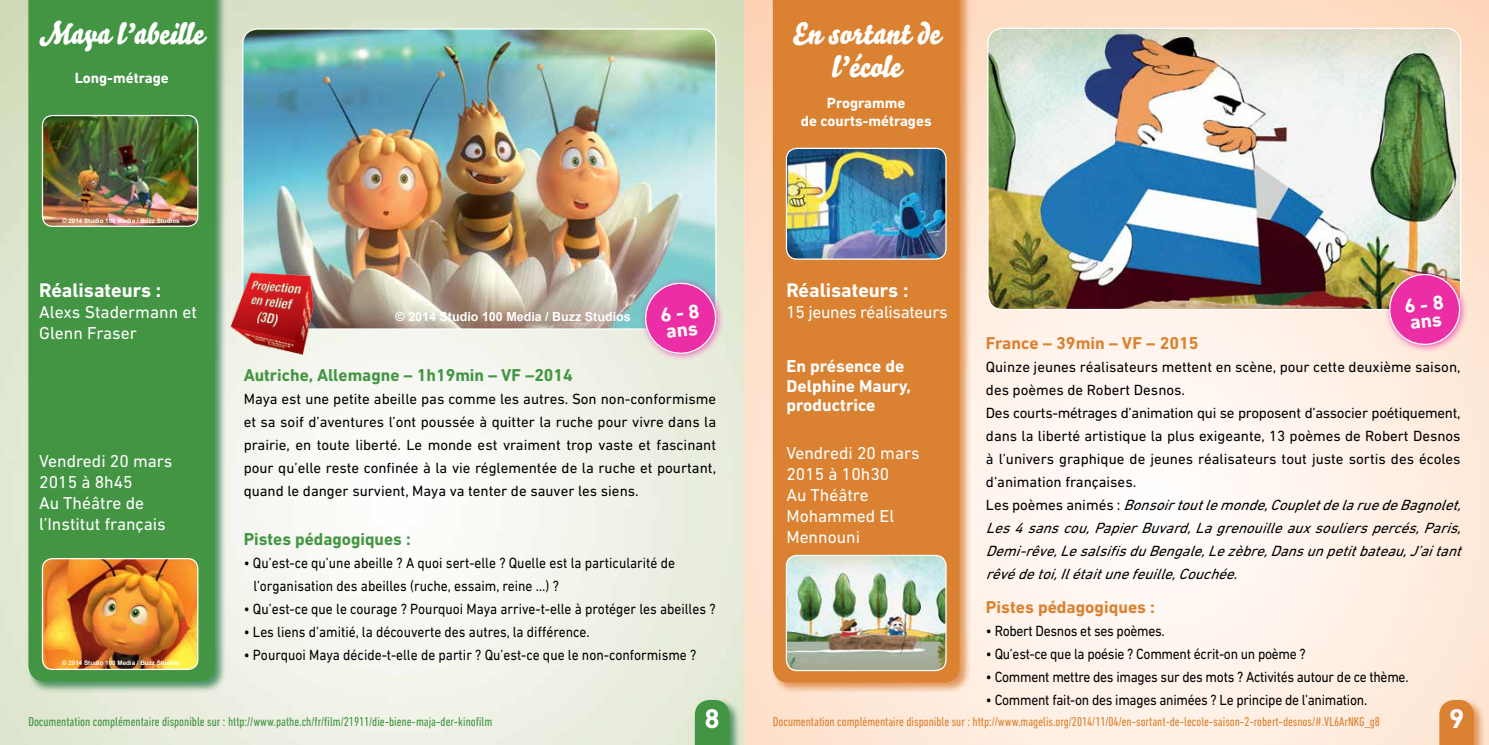
<style>
.page{position:relative;width:1489px;height:745px;background:#fff}
.page>*{position:absolute;margin:0;border:0;box-sizing:border-box;transform-origin:0 0}
.t1{font:30px/33.5px "Bello Script";color:#fff;text-align:center}
.t2{font:700 27.5px "DIN Next LT Pro";color:#fff}
.t3{font:700 20px/16.4px "DIN Next LT Pro";color:#fff}
.t4{font:17.5px/21px "DIN Next LT Pro";color:#fff}
.t5{font:700 17.5px "DIN Next LT Pro";color:#439544}
.t6{font:700 17.5px "DIN Next LT Pro";color:#da8232}
.t7{font:700 17.5px/19.4px "DIN Next LT Pro";color:#fff}
.t8{font:17.5px "DIN Next LT Pro";letter-spacing:-.02em;color:#fff}
.t9{font:15px/23px "DIN Next LT Pro";color:#000;text-align:justify}
.t10{font:15px/23px "DIN Next LT Pro";color:#000;scale:.91 1}
.t11{font:15px "DIN Next LT Pro";letter-spacing:-.02em;color:#000;scale:.91 1}
.t12{font:700 15px/18px "DIN Next LT Pro";color:#fff;text-align:center}
.t13{font:condensed 13.12px "DIN Next LT Pro";color:#da8232}
.t14{font:condensed 13.12px "DIN Next LT Pro";color:#439544}
.t15{font:700 12.5px "Arial";color:#fff}
.t16{font:700 6.25px "Arial";color:#fff}
.s1{font-style:italic}
</style>
<div class="page">
<div style="left:27px;top:0;width:200px;height:692px;background:#006527;opacity:.66"></div>
<div style="left:28px;top:0;width:187px;height:680px;background:#439544"></div>
<img style="left:243px;top:29px;width:473px;height:298px">
<img style="left:42px;top:115px;width:156px;height:111px">
<div style="left:42px;top:115px;width:156px;height:112px;border:1px solid #fff;border-radius:10px"></div>
<img style="left:42px;top:558px;width:156px;height:111px">
<div style="left:42px;top:557px;width:156px;height:112px;border:1px solid #fff;border-radius:10px"></div>
<div style="left:771px;top:0;width:200px;height:693px;background:#d26d1a;opacity:.66"></div>
<div style="left:772px;top:0;width:187px;height:682px;background:#da8232"></div>
<img style="left:786px;top:148px;width:159px;height:111px">
<div style="left:785px;top:148px;width:161px;height:111px;border:1px solid #fff;border-radius:11px"></div>
<img style="left:786px;top:555px;width:159px;height:115px">
<div style="left:785px;top:554px;width:161px;height:116px;border:1px solid #fff;border-radius:11px"></div>
<img style="left:987px;top:28px;width:473px;height:281px">
<div style="left:987px;top:28px;width:473px;height:282px;border:1px solid #fff;border-radius:15px"></div>
<img style="left:223px;top:265px;width:97px;height:96px">
<div style="left:1383px;top:268px;width:84px;height:84px;background:#eb2ea6;opacity:.75"></div>
<img style="left:1387px;top:272px;width:74px;height:74px">
<div style="left:640px;top:277px;width:84px;height:84px;background:#eb2ea6;opacity:.75"></div>
<svg style="left:643px;top:281px;width:74px;height:74px;background:#dd61b5"></svg>
<div style="left:1437px;top:697px;width:48px;height:47px;background:#d26d1a;opacity:.66"></div>
<svg style="left:1439px;top:699px;width:34px;height:45px;background:#dc893e"></svg>
<div style="left:693px;top:697px;width:48px;height:47px;background:#006527;opacity:.66"></div>
<svg style="left:694px;top:699px;width:35px;height:45px;background:#519c51"></svg>
<h1 class="t1" style="left:40px;top:17px;width:165px">Maya l’abeille</h1>
<p class="t12" style="left:75px;top:69px;width:96px">Long-métrage</p>
<p class="t16" style="left:62px;top:216px;width:119px">© 2014 Studio 100 Media / Buzz Studios</p>
<h1 class="t1" style="left:792px;top:17px;width:150px">En sortant de l’école</h1>
<p class="t12" style="left:800px;top:94px;width:132px">Programme<br>de courts-métrages</p>
<h3 class="t3" style="left:39px;top:282px;width:124px">Réalisateurs :</h3>
<p class="t4" style="left:39px;top:301px;width:159px">Alexs Stadermann et<br>Glenn Fraser</p>
<h3 class="t3" style="left:786px;top:282px;width:124px">Réalisateurs :</h3>
<p class="t8" style="left:786px;top:302px;width:163px">15 jeunes réalisateurs</p>
<h3 class="t3" style="left:1403px;top:298px;width:41px;rotate:-7deg">6 - 8 ans</h3>
<h3 class="t3" style="left:659px;top:307px;width:41px;rotate:-7deg">6 - 8 ans</h3>
<p class="t15" style="left:395px;top:308px;width:236px">© 2014 Studio 100 Media / Buzz Studios</p>
<p class="t6" style="left:985px;top:332px;width:214px">France – 39min – VF – 2015</p>
<p class="t9" style="left:985px;top:355px;width:482px;text-align:left">Quinze jeunes réalisateurs mettent en scène, pour cette deuxième saison, des poèmes de Robert Desnos.<br>Des courts-métrages d’animation qui se proposent d’associer poétiquement, dans la liberté artistique la plus exigeante, 13 poèmes de Robert Desnos à l’univers graphique de jeunes réalisateurs tout juste sortis des écoles d’animation françaises.<br>L e s p o è m e s a n i m é s : <span class="s1">Bonsoirtoutlemonde,CoupletdelaruedeBagnolet, Les4sanscou,PapierBuvard,Lagrenouilleauxsoulierspercés,Paris, Demi-rêve,LesalsifisduBengale,Lezèbre,Dansunpetitbateau,J’aitant rêvédetoi,Ilétaitunefeuille,Couchée.</span></p>
<p class="t7" style="left:786px;top:356px;width:126px">En présence de<br>Delphine Maury, productrice</p>
<p class="t4" style="left:786px;top:441px;width:135px">Vendredi 20 mars<br>2015 à 10h30<br>Au Théâtre<br>Mohammed El<br>Mennouni</p>
<p class="t5" style="left:244px;top:364px;width:330px">Autriche, Allemagne – 1h19min – VF –2014</p>
<p class="t9" style="left:244px;top:387px;width:474px">Maya est une petite abeille pas comme les autres. Son non-conformisme et sa soif d’aventures l’ont poussée à quitter la ruche pour vivre dans la prairie, en toute liberté. Le monde est vraiment trop vaste et fascinant pour qu’elle reste confinée à la vie réglementée de la ruche et pourtant, quand le danger survient, Maya va tenter de sauver les siens.</p>
<p class="t4" style="left:39px;top:449px;width:135px">Vendredi 20 mars<br>2015 à 8h45<br>Au Théâtre de l’Institut français</p>
<p class="t5" style="left:244px;top:528px;width:168px">Pistes pédagogiques :</p>
<p class="t10" style="left:253px;top:551px;width:465px;text-indent:-10px">• Qu’est-ce qu’une abeille ? A quoi sert-elle ? Quelle est la particularité de l’organisation des abeilles (ruche, essaim, reine …) ?</p>
<p class="t10" style="left:244px;top:597px;width:520px">• Qu’est-ce que le courage ? Pourquoi Maya arrive-t-elle à protéger les abeilles ?</p>
<p class="t10" style="left:244px;top:620px;width:381px">• Les liens d’amitié, la découverte des autres, la différence.</p>
<p class="t10" style="left:244px;top:643px;width:499px">• Pourquoi Maya décide-t-elle de partir ? Qu’est-ce que le non-conformisme ?</p>
<p class="t6" style="left:985px;top:596px;width:170px">Pistes pédagogiques :</p>
<p class="t11" style="left:985px;top:621px;width:198px">• Robert Desnos et ses poèmes.</p>
<p class="t11" style="left:985px;top:644px;width:353px">• Qu’est-ce que la poésie ? Comment écrit-on un poème ?</p>
<p class="t11" style="left:985px;top:667px;width:466px">• Comment mettre des images sur des mots ? Activités autour de ce thème.</p>
<p class="t11" style="left:985px;top:690px;width:420px">• Comment fait-on des images animées ? Le principe de l’animation.</p>
<p class="t16" style="left:62px;top:658px;width:119px">© 2014 Studio 100 Media / Buzz Studios</p>
<h2 class="t2" style="left:704px;top:702px;width:17px">8</h2>
<h2 class="t2" style="left:1448px;top:702px;width:17px">9</h2>
<p class="t14" style="left:28px;top:714px;width:465px">Documentation complémentaire disponible sur : http://www.pathe.ch/fr/film/21911/die-biene-maja-der-kinofilm</p>
<p class="t13" style="left:772px;top:714px;width:608px">Documentation complémentaire disponible sur : http://www.magelis.org/2014/11/04/en-sortant-de-lecole-saison-2-robert-desnos/#.VL6ArNKG_g8</p>
</div>
